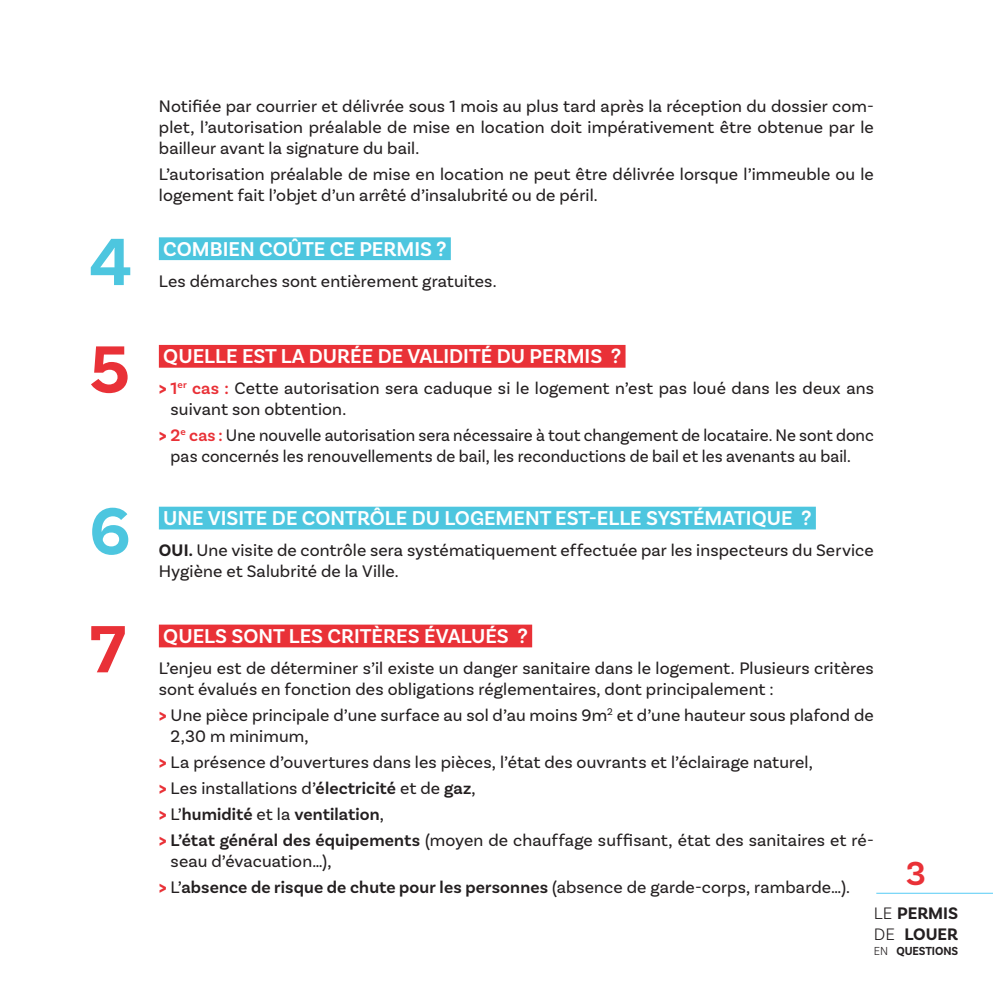
<style>
.page{position:relative;width:993px;height:993px;background:#fff}
.page>*{position:absolute;margin:0;border:0;box-sizing:border-box;transform-origin:0 0}
.t1{font:700 70px "Basic Sans";color:#e93137}
.t2{font:700 70px "Basic Sans";color:#4dc6df}
.t3{font:600 35px "Basic Sans";color:#e93137}
.t4{font:600 21px "Basic Sans";color:#fff}
.t5{font:17.5px/21px "Basic Sans";letter-spacing:.005em;color:#231f20}
.t6{font:17.5px/21px "Basic Sans";letter-spacing:.005em;color:#231f20;scale:.96 1}
.t7{font:600 17.5px "Basic Sans";letter-spacing:.005em;color:#231f20}
.t8{font:700 17.5px "Basic Sans";color:#231f20}
.t9{font:700 12.25px "Basic Sans";letter-spacing:-.005em;color:#231f20;scale:.95 1}
.s1{font-weight:900;color:#e93137}
.s2{font-weight:600;color:#e93137}
.s3{font-weight:700}
.s4{font-weight:600}
.s5{font-weight:400}
.s6{font-weight:300}
</style>
<div class="page">
<hr style="left:876px;top:892px;width:116px;height:1px;background:#56cbf5">
<div style="left:159px;top:345px;width:466px;height:22px;background:#e93137"></div>
<div style="left:159px;top:624px;width:373px;height:23px;background:#e93137"></div>
<div style="left:159px;top:237px;width:291px;height:23px;background:#4dc6df"></div>
<div style="left:159px;top:506px;width:656px;height:23px;background:#4dc6df"></div>
<p class="t5" style="left:159px;top:96px;width:716px;text-align:justify">Notifiée par courrier et délivrée sous 1 mois au plus tard après la réception du dossier com&shy;plet, l’autorisation préalable de mise en location doit impérativement être obtenue par le bailleur avant la signature du bail.</p>
<p class="t5" style="left:159px;top:164px;width:716px">L’autorisation préalable de mise en location ne peut être délivrée lorsque l’immeuble ou le logement fait l’objet d’un arrêté d’insalubrité ou de péril.</p>
<p class="t2" style="left:89px;top:219px;width:44px">4</p>
<p class="t4" style="left:163px;top:236px;width:284px">COMBIEN COÛTE CE PERMIS ?</p>
<p class="t5" style="left:159px;top:270px;width:339px">Les démarches sont entièrement gratuites.</p>
<p class="t1" style="left:89px;top:327px;width:42px">5</p>
<p class="t4" style="left:163px;top:343px;width:459px">QUELLE EST LA DURÉE DE VALIDITÉ DU PERMIS ?</p>
<p class="t5" style="left:170px;top:377px;width:704px;text-indent:-12px"><span class="s1">&gt;</span> <span class="s2">1</span><sup>er</sup> <span class="s2">cas :</span> Cette autorisation sera caduque si le logement n’est pas loué dans les deux ans suivant son obtention.</p>
<p class="t6" style="left:170px;top:424px;width:733px;text-indent:-12px"><span class="s1">&gt;</span> <span class="s2">2</span><sup>e</sup> <span class="s2">cas :</span> Une nouvelle autorisation sera nécessaire à tout changement de locataire. Ne sont donc pas concernés les renouvellements de bail, les reconductions de bail et les avenants au bail.</p>
<p class="t2" style="left:89px;top:488px;width:43px">6</p>
<p class="t4" style="left:163px;top:505px;width:649px">UNE VISITE DE CONTRÔLE DU LOGEMENT EST-ELLE SYSTÉMATIQUE ?</p>
<p class="t5" style="left:159px;top:539px;width:716px"><span class="s3">OUI.</span> Une visite de contrôle sera systématiquement effectuée par les inspecteurs du Service<br>Hygiène et Salubrité de la Ville.</p>
<p class="t1" style="left:89px;top:606px;width:38px">7</p>
<p class="t4" style="left:163px;top:623px;width:366px">QUELS SONT LES CRITÈRES ÉVALUÉS ?</p>
<p class="t5" style="left:159px;top:657px;width:716px">L’enjeu est de déterminer s’il existe un danger sanitaire dans le logement. Plusieurs critères sont évalués en fonction des obligations réglementaires, dont principalement :</p>
<p class="t5" style="left:170px;top:704px;width:704px;text-indent:-12px"><span class="s1">&gt;</span> Une pièce principale d’une surface au sol d’au moins 9m<sup>2</sup> et d’une hauteur sous plafond de<br>2,30 m minimum,</p>
<p class="t5" style="left:159px;top:751px;width:655px"><span class="s1">&gt;</span> La présence d’ouvertures dans les pièces, l’état des ouvrants et l’éclairage naturel,</p>
<p class="t5" style="left:159px;top:777px;width:318px"><span class="s1">&gt;</span> Les installations d’<span class="s4">électricité</span> et de <span class="s4">gaz</span>,</p>
<p class="t7" style="left:159px;top:803px;width:227px"><span class="s1">&gt;</span> <span class="s5">L’</span>humidité <span class="s5">et la</span> ventilation<span class="s5">,</span></p>
<p class="t5" style="left:170px;top:829px;width:704px;text-indent:-12px"><span class="s1">&gt;</span> <span class="s4">L’état général des équipements</span> (moyen de chauffage suffisant, état des sanitaires et ré&shy;seau d’évacuation…),</p>
<p class="t7" style="left:159px;top:876px;width:692px"><span class="s1">&gt;</span> <span class="s5">L’</span>absence de risque de chute pour les personnes <span class="s5">(absence de garde-corps, rambarde…).</span></p>
<p class="t3" style="left:905px;top:851px;width:22px">3</p>
<p class="t8" style="left:873px;top:902px;width:86px"><span class="s6">LE</span> PERMIS</p>
<p class="t8" style="left:873px;top:923px;width:86px"><span class="s6">DE</span> LOUER</p>
<p class="t9" style="left:873px;top:943px;width:90px"><span class="s6">EN</span> QUESTIONS</p>
</div>
